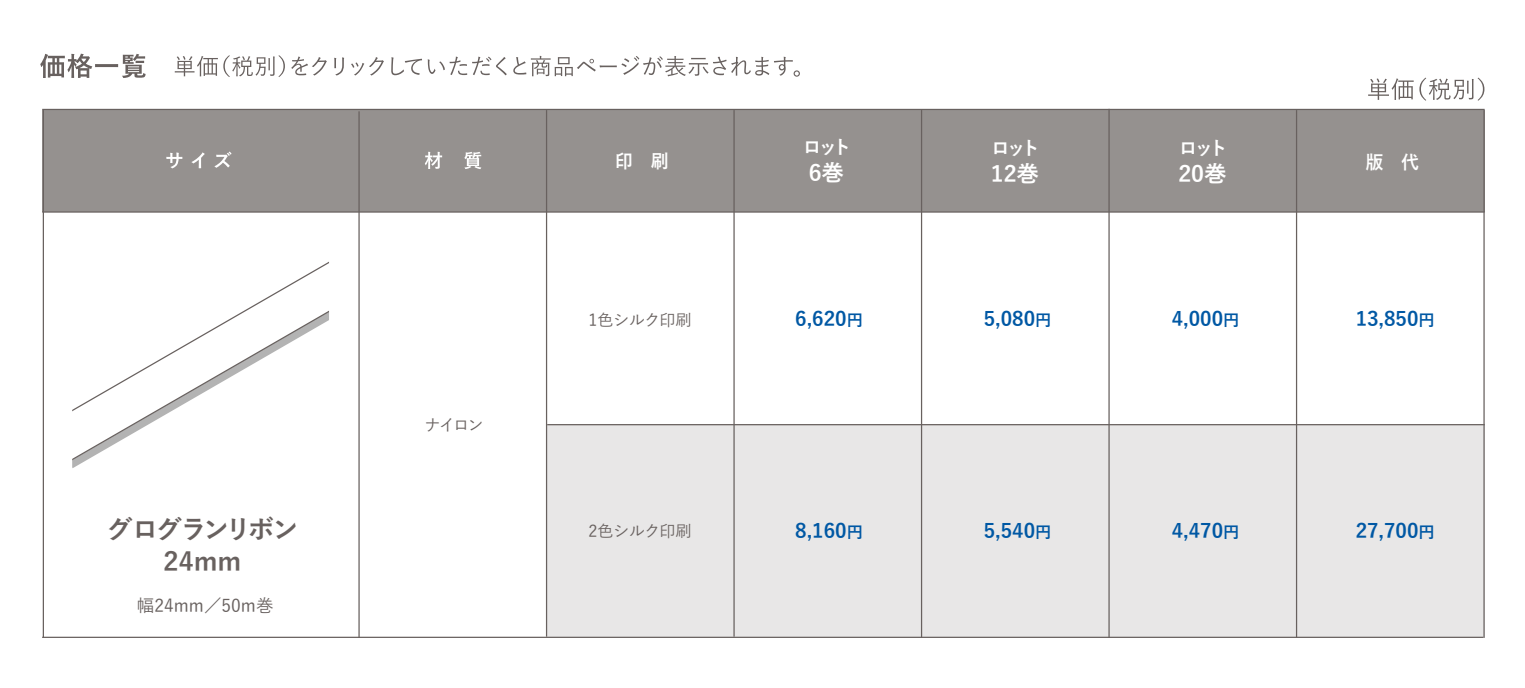
<style>
.page{position:relative;width:1525px;height:688px;background:#fff}
.page>*{position:absolute;margin:0;border:0;box-sizing:border-box;transform-origin:0 0}
.t1{font:700 26.25px/31.5px "Yu Gothic";letter-spacing:-.07em;color:#68615f;text-align:center}
.t2{font:700 22.5px "Yu Gothic";color:#fff}
.t3{font:700 20px "Yu Gothic";color:#0058a4}
.t4{font:700 18.75px "Yu Gothic";letter-spacing:-.195em;color:#fff}
.t5{font:700 18.75px "Yu Gothic";letter-spacing:-.195em;color:#fff;scale:.95 1}
.t6{font:500 17.5px "Yu Gothic";color:#68615f}
.t7{font:500 16.25px "Yu Gothic";letter-spacing:-.035em;color:#68615f}
.s1{font-size:16.25px}
</style>
<div class="page">
<div style="left:547px;top:424px;width:938px;height:212px;background:#e8e7e7"></div>
<div style="left:42px;top:110px;width:1443px;height:101px;background:#95918f"></div>
<hr style="left:42px;top:211px;width:1443px;height:1px;background:#68615f">
<hr style="left:358px;top:111px;width:2px;height:527px;background:#68615f">
<hr style="left:733px;top:110px;width:2px;height:526px;background:#68615f">
<svg style="left:175px;top:55px;width:110px;height:22px"></svg>
<svg style="left:291px;top:57px;width:36px;height:19px"></svg>
<svg style="left:334px;top:57px;width:10px;height:18px"></svg>
<svg style="left:351px;top:57px;width:33px;height:19px"></svg>
<svg style="left:391px;top:57px;width:31px;height:18px"></svg>
<svg style="left:428px;top:57px;width:79px;height:18px"></svg>
<svg style="left:513px;top:56px;width:287px;height:21px"></svg>
<svg style="left:1368px;top:78px;width:116px;height:23px"></svg>
<svg style="left:40px;top:54px;width:106px;height:24px"></svg>
<hr style="left:547px;top:424px;width:938px;height:1px;background:#68615f">
<hr style="left:921px;top:110px;width:1px;height:528px;background:#68615f">
<hr style="left:43px;top:110px;width:1px;height:528px;background:#68615f">
<hr style="left:42px;top:109px;width:1443px;height:1px;background:#68615f">
<hr style="left:1108px;top:109px;width:2px;height:529px;background:#68615f">
<hr style="left:42px;top:636px;width:1441px;height:2px;background:#68615f">
<hr style="left:546px;top:110px;width:1px;height:526px;background:#68615f">
<hr style="left:1296px;top:110px;width:1px;height:528px;background:#68615f">
<hr style="left:1483px;top:110px;width:2px;height:528px;background:#68615f">
<svg style="left:166px;top:152px;width:16px;height:16px"></svg>
<svg style="left:191px;top:152px;width:14px;height:16px"></svg>
<svg style="left:214px;top:151px;width:18px;height:17px"></svg>
<svg style="left:425px;top:152px;width:17px;height:17px"></svg>
<svg style="left:464px;top:152px;width:17px;height:17px"></svg>
<svg style="left:73px;top:262px;width:255px;height:201px"></svg>
<h1 class="t1" style="left:107px;top:514px;width:194px">グログランリボン<br>24mm</h1>
<p class="t6" style="left:137px;top:589px;width:138px">幅24mm／50m巻</p>
<p class="t7" style="left:424px;top:410px;width:61px">ナイロン</p>
<p class="t5" style="left:615px;top:150px;width:58px">印　刷</p>
<p class="t4" style="left:803px;top:137px;width:50px">ロット</p>
<p class="t2" style="left:809px;top:160px;width:37px">6巻</p>
<p class="t4" style="left:991px;top:137px;width:50px">ロット</p>
<p class="t2" style="left:991px;top:160px;width:50px">12巻</p>
<p class="t4" style="left:1179px;top:137px;width:50px">ロット</p>
<p class="t2" style="left:1178px;top:160px;width:50px">20巻</p>
<p class="t5" style="left:1366px;top:151px;width:58px">版　代</p>
<p class="t7" style="left:589px;top:304px;width:105px">1色シルク印刷</p>
<p class="t3" style="left:795px;top:307px;width:69px">6,620<span class="s1">円</span></p>
<p class="t3" style="left:984px;top:307px;width:69px">5,080<span class="s1">円</span></p>
<p class="t3" style="left:1172px;top:307px;width:69px">4,000<span class="s1">円</span></p>
<p class="t3" style="left:1356px;top:307px;width:81px">13,850<span class="s1">円</span></p>
<p class="t7" style="left:589px;top:516px;width:105px">2色シルク印刷</p>
<p class="t3" style="left:795px;top:519px;width:69px">8,160<span class="s1">円</span></p>
<p class="t3" style="left:984px;top:519px;width:69px">5,540<span class="s1">円</span></p>
<p class="t3" style="left:1172px;top:519px;width:69px">4,470<span class="s1">円</span></p>
<p class="t3" style="left:1356px;top:519px;width:81px">27,700<span class="s1">円</span></p>
</div>
